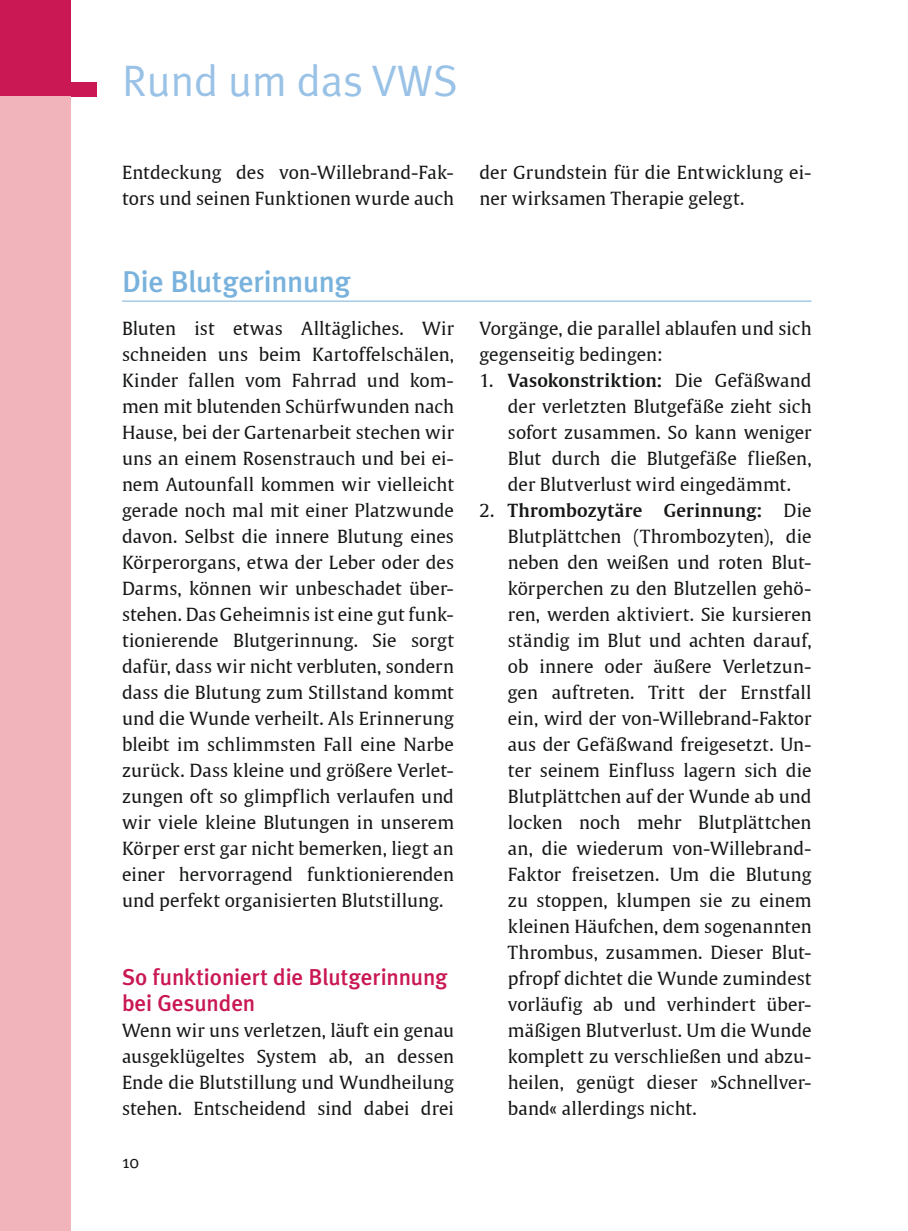
<style>
.page{position:relative;width:908px;height:1231px;background:#fff}
.page>*{position:absolute;margin:0;border:0;box-sizing:border-box;transform-origin:0 0}
.t1{font:44px "Meta Plus Normal";color:#99c2e6}
.t2{font:500 30px "Meta Plus";letter-spacing:-.01em;color:#79b2dc}
.t3{font:500 23px/26px "Meta Plus";color:#c91854}
.t4{font:18px/26px "Thieme Gulliver 2008";color:#151616;text-align:justify}
.t5{font:600 18px "Thieme Gulliver 2008";letter-spacing:.01em;color:#151616}
.t6{font:18px "Meta Plus Normal";color:#151616}
</style>
<div class="page">
<div style="left:0;top:82px;width:96px;height:14px;background:#c91854"></div>
<div style="left:0;top:0;width:71px;height:96px;background:#c91854"></div>
<div style="left:0;top:96px;width:71px;height:1134px;background:#f1b4bb"></div>
<hr style="left:122px;top:300px;width:689px;height:1px;background:#79b2dc">
<h1 class="t1" style="left:122px;top:64px;width:337px">Rund um das VWS</h1>
<p class="t4" style="left:122px;top:160px;width:333px">Entdeckung des von-Willebrand-Fak&shy;tors und seinen Funktionen wurde auch</p>
<p class="t4" style="left:479px;top:160px;width:333px">der Grundstein für die Entwicklung ei&shy;ner wirksamen Therapie gelegt.</p>
<h2 class="t2" style="left:122px;top:270px;width:230px">Die Blutgerinnung</h2>
<p class="t4" style="left:122px;top:316px;width:333px">Bluten ist etwas Alltägliches. Wir schneiden uns beim Kartoffelschälen, Kinder fallen vom Fahrrad und kom&shy;men mit blutenden Schürfwunden nach Hause, bei der Gartenarbeit stechen wir uns an einem Rosenstrauch und bei ei&shy;nem Autounfall kommen wir vielleicht gerade noch mal mit einer Platzwunde davon. Selbst die innere Blutung eines Körperorgans, etwa der Leber oder des Darms, können wir unbeschadet über&shy;stehen. Das Geheimnis ist eine gut funk&shy;tionierende Blutgerinnung. Sie sorgt dafür, dass wir nicht verbluten, sondern dass die Blutung zum Stillstand kommt und die Wunde verheilt. Als Erinnerung bleibt im schlimmsten Fall eine Narbe zurück. Dass kleine und größere Verlet&shy;zungen oft so glimpflich verlaufen und wir viele kleine Blutungen in unserem Körper erst gar nicht bemerken, liegt an einer hervorragend funktionierenden und perfekt organisierten Blutstillung.</p>
<p class="t3" style="left:122px;top:966px;width:327px">So funktioniert die Blutgerinnung bei Gesunden</p>
<p class="t4" style="left:122px;top:1018px;width:333px">Wenn wir uns verletzen, läuft ein genau ausgeklügeltes System ab, an dessen Ende die Blutstillung und Wundheilung stehen. Entscheidend sind dabei drei</p>
<p class="t6" style="left:122px;top:1154px;width:19px">10</p>
<p class="t4" style="left:479px;top:316px;width:333px;text-align:left">Vorgänge, die parallel ablaufen und sich gegenseitig bedingen:<br>1.</p>
<p class="t5" style="left:507px;top:372px;width:156px">Vasokonstriktion:</p>
<p class="t4" style="left:507px;top:394px;width:305px">der verletzten Blutgefäße zieht sich sofort zusammen. So kann weniger Blut durch die Blutgefäße fließen, der Blutverlust wird eingedämmt.</p>
<p class="t4" style="left:674px;top:368px;width:138px">Die Gefäßwand</p>
<p class="t5" style="left:507px;top:502px;width:256px">Thrombozytäre Gerinnung:</p>
<p class="t4" style="left:507px;top:524px;width:305px">Blutplättchen (Thrombozyten), die neben den weißen und roten Blut&shy;körperchen zu den Blutzellen gehö&shy;ren, werden aktiviert. Sie kursieren ständig im Blut und achten darauf, ob innere oder äußere Verletzun&shy;gen auftreten. Tritt der Ernstfall ein, wird der von-Willebrand-Faktor aus der Gefäßwand freigesetzt. Un&shy;ter seinem Einfluss lagern sich die Blutplättchen auf der Wunde ab und locken noch mehr Blutplättchen an, die wiederum von-Willebrand-Faktor freisetzen. Um die Blutung zu stoppen, klumpen sie zu einem kleinen Häufchen, dem sogenannten Thrombus, zusammen. Dieser Blut&shy;pfropf dichtet die Wunde zumindest vorläufig ab und verhindert über&shy;mäßigen Blutverlust. Um die Wunde komplett zu verschließen und abzu&shy;heilen, genügt dieser »Schnellver&shy;band« allerdings nicht.</p>
<p class="t4" style="left:479px;top:498px;width:16px">2.</p>
<p class="t4" style="left:783px;top:498px;width:29px">Die</p>
</div>
